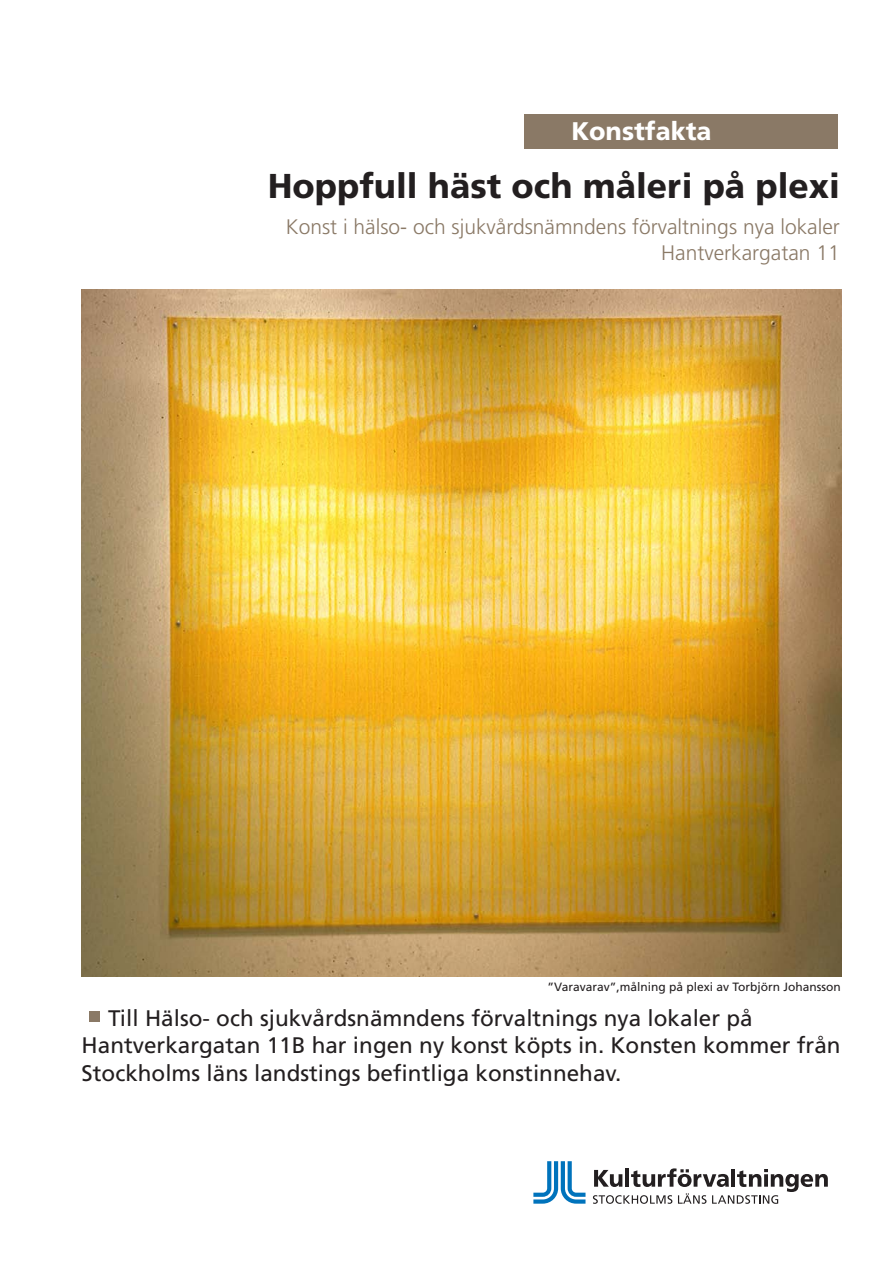
<style>
.page{position:relative;width:893px;height:1263px;background:#fff}
.page>*{position:absolute;margin:0;border:0;box-sizing:border-box;transform-origin:0 0}
.t1{font:800 34.5px "Frutiger SLLOTF";color:#231f20}
.t2{font:800 25.5px "Frutiger SLLOTF";color:#fff}
.t3{font:22.5px/27.9px "Frutiger SLLOTF";color:#231f20}
.t4{font:300 21px "Frutiger SLLOTF";color:#8a7966}
.t5{font:12px "Frutiger SLLOTF";color:#231f20}
</style>
<div class="page">
<svg style="left:533px;top:1161px;width:52px;height:43px"></svg>
<svg style="left:593px;top:1168px;width:235px;height:36px"></svg>
<div style="left:524px;top:114px;width:314px;height:34px;background:#8a7966"></div>
<img style="left:82px;top:289px;width:759px;height:688px">
<div style="left:89px;top:1011px;width:11px;height:11px;background:#8a7966"></div>
<p class="t2" style="left:571px;top:116px;width:142px">Konstfakta</p>
<p class="t1" style="left:268px;top:166px;width:574px">Hoppfull häst och måleri på plexi</p>
<p class="t4" style="left:286px;top:215px;width:555px">Konst i hälso- och sjukvårdsnämndens förvaltnings nya lokaler</p>
<p class="t4" style="left:661px;top:240px;width:180px">Hantverkargatan 11</p>
<p class="t5" style="left:548px;top:980px;width:295px">”Varavarav”,målning på plexi av Torbjörn Johansson</p>
<p class="t3" style="left:82px;top:1004px;width:760px;text-indent:27px">Till Hälso- och sjukvårdsnämndens förvaltnings nya lokaler på<br>Hantverkargatan 11B har ingen ny konst köpts in. Konsten kommer från<br>Stockholms läns landstings befintliga konstinnehav.</p>
</div>
